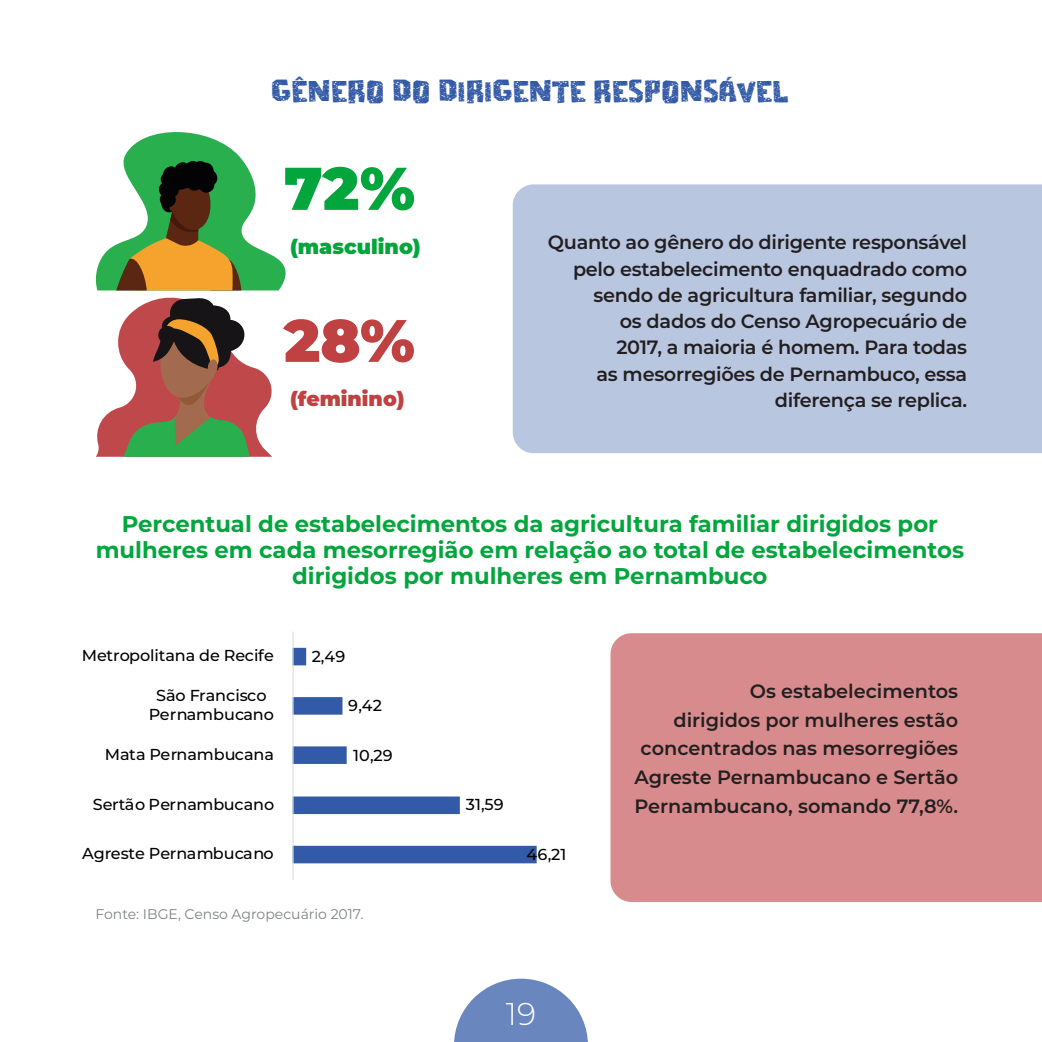
<style>
.page{position:relative;width:1042px;height:1042px;background:#fff}
.page>*{position:absolute;margin:0;border:0;box-sizing:border-box;transform-origin:0 0}
.t1{font:900 60.2px "Montserrat";color:#03a63d}
.t2{font:900 59.68px "Montserrat";color:#bf4142}
.t3{font:300 31.5px "Montserrat";color:#fff}
.tópico{font:29.75px "Cordel Encarnado II";color:#335aa7}
.titulo_grafico{font:700 22.75px/26.2px "Montserrat";color:#03a63d;text-align:center}
.t4{font:900 20.47px "Montserrat";color:#03a63d}
.t5{font:900 20.47px "Montserrat";color:#bf4142}
.texto{font:600 19.25px/26.2px "Montserrat";letter-spacing:-.015em;color:#231f20;text-align:right}
.t6{font:500 15.92px/19.1px "Montserrat";color:#000;text-align:center}
.fonte{font:14px "Montserrat";color:#808285}
</style>
<div class="page">
<svg style="left:454px;top:978px;width:134px;height:64px"></svg>
<svg style="left:96px;top:132px;width:190px;height:158px"></svg>
<div style="left:198px;top:163px;width:16px;height:16px;background:#030306;border-radius:50%"></div>
<div style="left:192px;top:161px;width:16px;height:16px;background:#030306;border-radius:50%"></div>
<div style="left:185px;top:161px;width:16px;height:16px;background:#030306;border-radius:50%"></div>
<div style="left:175px;top:162px;width:16px;height:16px;background:#030306;border-radius:50%"></div>
<div style="left:163px;top:166px;width:16px;height:16px;background:#030306;border-radius:50%"></div>
<div style="left:161px;top:172px;width:16px;height:15px;background:#030306;border-radius:50%"></div>
<div style="left:162px;top:179px;width:16px;height:16px;background:#030306;border-radius:50%"></div>
<div style="left:159px;top:182px;width:16px;height:15px;background:#030306;border-radius:50%"></div>
<div style="left:160px;top:192px;width:16px;height:15px;background:#030306;border-radius:50%"></div>
<svg style="left:96px;top:298px;width:176px;height:159px"></svg>
<div style="left:207px;top:359px;width:11px;height:16px;background:#a26b50;border-radius:50%"></div>
<div style="left:158px;top:326px;width:19px;height:18px;background:#161416;border-radius:50%"></div>
<svg style="left:294px;top:648px;width:243px;height:215px"></svg>
<hr style="left:293px;top:631px;width:1px;height:248px;background:#d9d9d9">
<div style="left:513px;top:184px;width:529px;height:269px;background:#b9c6e0"></div>
<div style="left:610px;top:633px;width:432px;height:269px;background:#d88b8c"></div>
<p class="tópico" style="left:271px;top:74px;width:518px">GÊNERO DO DIRIGENTE RESPONSÁVEL</p>
<p class="t1" style="left:284px;top:143px;width:133px">72%</p>
<p class="t4" style="left:290px;top:232px;width:132px">(masculino)</p>
<p class="t2" style="left:284px;top:296px;width:132px">28%</p>
<p class="t5" style="left:290px;top:383px;width:116px">(feminino)</p>
<p class="texto" style="left:548px;top:228px;width:421px">Quanto ao gênero do dirigente responsável pelo estabelecimento enquadrado como sendo de agricultura familiar, segundo<br>os dados do Censo Agropecuário de<br>2017, a maioria é homem. Para todas<br>as mesorregiões de Pernambuco, essa diferença se replica.</p>
<p class="titulo_grafico" style="left:96px;top:509px;width:870px">Percentual de estabelecimentos da agricultura familiar dirigidos por mulheres em cada mesorregião em relação ao total de estabelecimentos dirigidos por mulheres em Pernambuco</p>
<p class="t6" style="left:82px;top:645px;width:194px">Metropolitana de Recife</p>
<p class="t6" style="left:149px;top:685px;width:126px">São Francisco<br>Pernambucano</p>
<p class="t6" style="left:105px;top:744px;width:171px">Mata Pernambucana</p>
<p class="t6" style="left:93px;top:794px;width:183px">Sertão Pernambucano</p>
<p class="t6" style="left:82px;top:843px;width:193px">Agreste Pernambucano</p>
<p class="t6" style="left:312px;top:646px;width:35px">2,49</p>
<p class="t6" style="left:348px;top:695px;width:35px">9,42</p>
<p class="t6" style="left:353px;top:745px;width:41px">10,29</p>
<p class="fonte" style="left:95px;top:904px;width:269px">Fonte: IBGE, Censo Agropecuário 2017.</p>
<p class="t6" style="left:466px;top:794px;width:39px">31,59</p>
<p class="t6" style="left:526px;top:844px;width:41px">46,21</p>
<h3 class="t3" style="left:506px;top:993px;width:32px">19</h3>
<p class="texto" style="left:634px;top:675px;width:325px;line-height:28.9px">Os estabelecimentos<br>dirigidos por mulheres estão concentrados nas mesorregiões<br>Agreste Pernambucano e Sertão<br>Pernambucano, somando 77,8%.</p>
</div>
